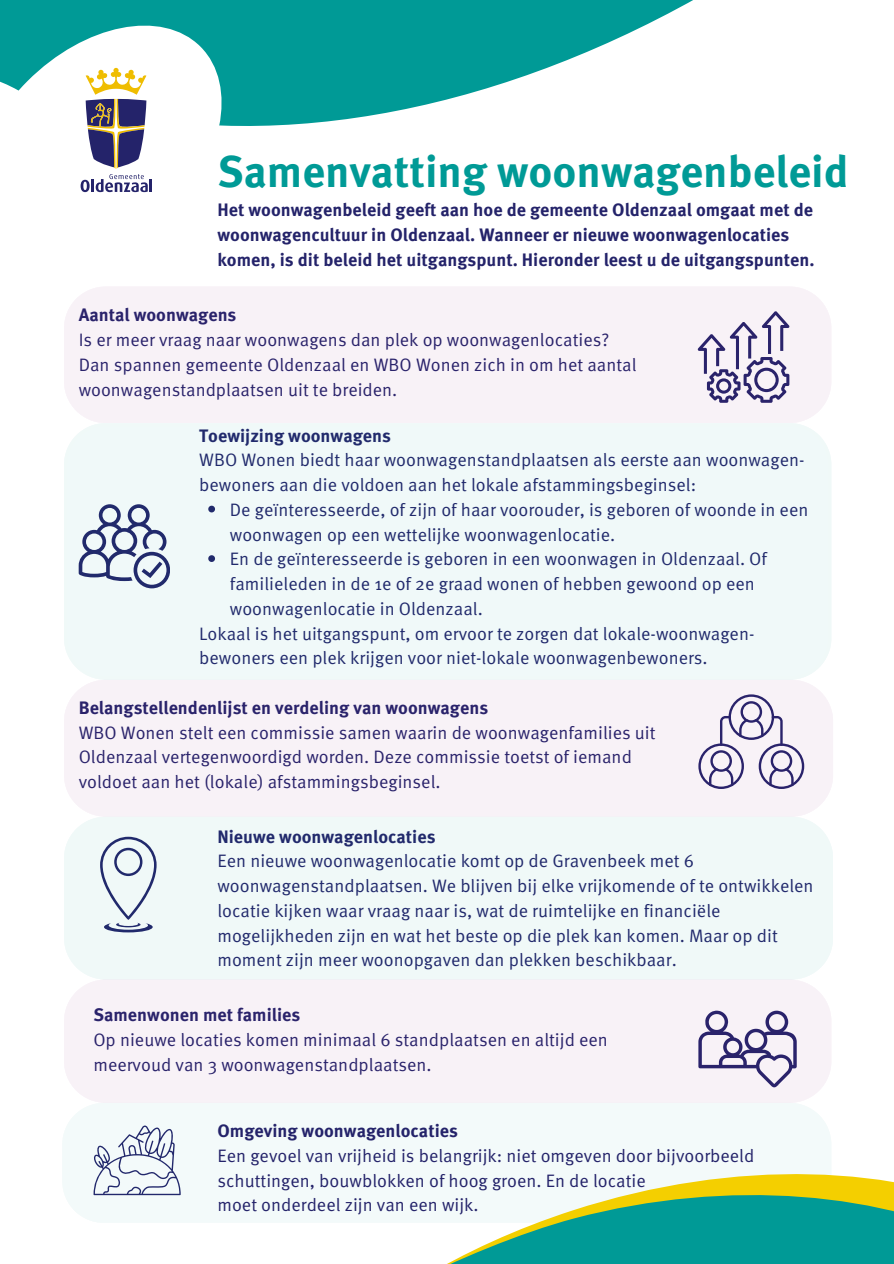
<style>
.page{position:relative;width:894px;height:1264px;background:#fff}
.page>*{position:absolute;margin:0;border:0;box-sizing:border-box;transform-origin:0 0}
.t1{font:700 44.25px "Meta Pro";color:#009a96}
.t2{font:18px/24.8px "Meta Pro Norm";color:#24236a}
.t3{font:700 18px/24.8px "Meta Pro";color:#24236a}
</style>
<div class="page">
<svg style="left:0;top:0;width:693px;height:126px;fill:#009a96"></svg>
<svg style="left:0;top:8px;width:239px;height:185px"></svg>
<svg style="left:81px;top:68px;width:71px;height:124px"></svg>
<div style="left:64px;top:287px;width:767px;height:135px;background:#f8f2f7"></div>
<div style="left:62px;top:1102px;width:769px;height:120px;background:#f3fafa"></div>
<svg style="left:430px;top:1174px;width:463px;height:89px"></svg>
<div style="left:64px;top:423px;width:767px;height:256px;background:#f0f9f9"></div>
<div style="left:64px;top:679px;width:768px;height:137px;background:#f8f2f7"></div>
<div style="left:64px;top:816px;width:768px;height:163px;background:#f0f9f8"></div>
<div style="left:64px;top:979px;width:767px;height:123px;background:#f8f2f7"></div>
<p class="t1" style="left:217px;top:137px;width:632px">Samenvatting woonwagenbeleid</p>
<p class="t3" style="left:217px;top:196px;width:598px">Het woonwagenbeleid geeft aan hoe de gemeente Oldenzaal omgaat met de woonwagencultuur in Oldenzaal. Wanneer er nieuwe woonwagenlocaties komen, is dit beleid het uitgangspunt. Hieronder leest u de uitgangspunten.</p>
<h1 class="t3" style="left:79px;top:302px;width:159px">Aantal woonwagens</h1>
<h2 class="t2" style="left:79px;top:326px;width:532px">Is er meer vraag naar woonwagens dan plek op woonwagenlocaties?</h2>
<p class="t2" style="left:79px;top:351px;width:559px">Dan spannen gemeente Oldenzaal en WBO Wonen zich in om het aantal woonwagenstandplaatsen uit te breiden.</p>
<p class="t3" style="left:199px;top:422px;width:193px">Toewijzing woonwagens</p>
<p class="t2" style="left:199px;top:447px;width:606px">WBO Wonen biedt haar woonwagenstandplaatsen als eerste aan woonwagen&shy;bewoners aan die voldoen aan het lokale afstammingsbeginsel:</p>
<p class="t2" style="left:230px;top:496px;width:580px">De geïnteresseerde, of zijn of haar voorouder, is geboren of woonde in een woonwagen op een wettelijke woonwagenlocatie.</p>
<p class="t2" style="left:230px;top:546px;width:538px">En de geïnteresseerde is geboren in een woonwagen in Oldenzaal. Of familieleden in de 1e of 2e graad wonen of hebben gewoond op een woonwagenlocatie in Oldenzaal.</p>
<p class="t2" style="left:199px;top:620px;width:556px">Lokaal is het uitgangspunt, om ervoor te zorgen dat lokale-woonwagen&shy;bewoners een plek krijgen voor niet-lokale woonwagenbewoners.</p>
<p class="t3" style="left:79px;top:694px;width:411px">Belangstellendenlijst en verdeling van woonwagens</p>
<p class="t2" style="left:79px;top:719px;width:578px">WBO Wonen stelt een commissie samen waarin de woonwagenfamilies uit<br>Oldenzaal vertegenwoordigd worden. Deze commissie toetst of iemand voldoet aan het (lokale) afstammingsbeginsel.</p>
<p class="t3" style="left:217px;top:823px;width:219px">Nieuwe woonwagenlocaties</p>
<p class="t2" style="left:217px;top:847px;width:597px">Een nieuwe woonwagenlocatie komt op de Gravenbeek met 6 woonwagenstandplaatsen. We blijven bij elke vrijkomende of te ontwikkelen locatie kijken waar vraag naar is, wat de ruimtelijke en financiële mogelijkheden zijn en wat het beste op die plek kan komen. Maar op dit moment zijn meer woonopgaven dan plekken beschikbaar.</p>
<p class="t3" style="left:93px;top:1001px;width:208px">Samenwonen met families</p>
<p class="t2" style="left:93px;top:1026px;width:516px">Op nieuwe locaties komen minimaal 6 standplaatsen en altijd een</p>
<p class="t2" style="left:93px;top:1051px;width:340px">meervoud van 3 woonwagenstandplaatsen.</p>
<p class="t3" style="left:217px;top:1117px;width:242px">Omgeving woonwagenlocaties</p>
<p class="t2" style="left:217px;top:1142px;width:538px">Een gevoel van vrijheid is belangrijk: niet omgeven door bijvoorbeeld schuttingen, bouwblokken of hoog groen. En de locatie</p>
<p class="t2" style="left:217px;top:1191px;width:263px">moet onderdeel zijn van een wijk.</p>
</div>
